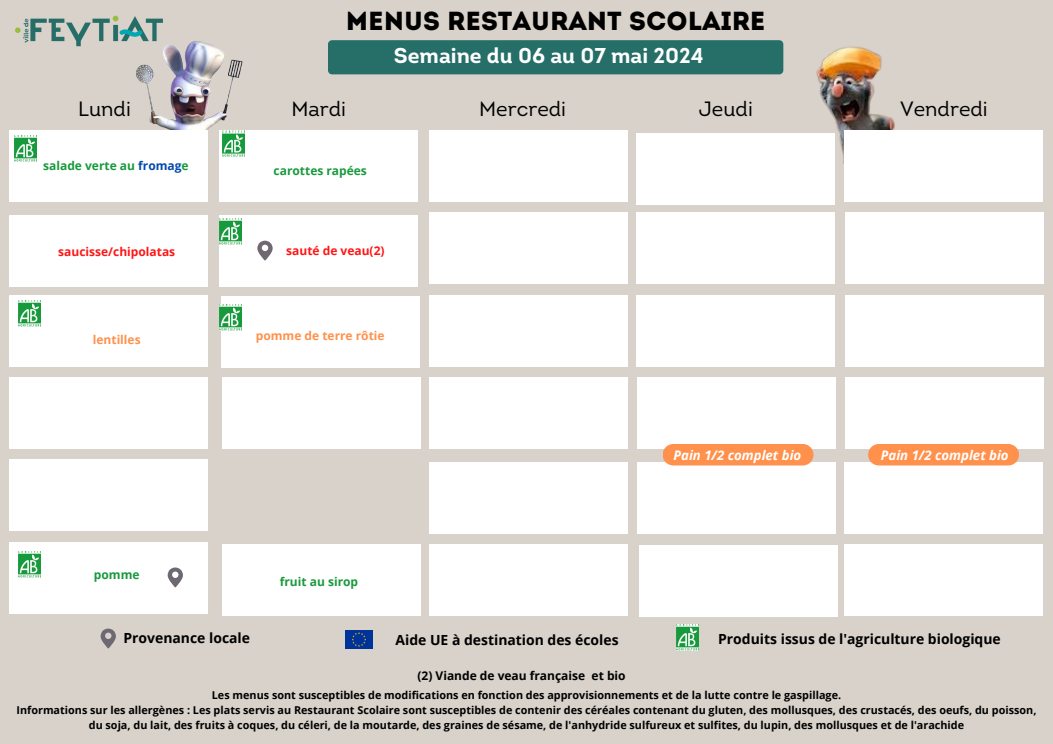
<style>
.page{position:relative;width:1053px;height:744px;background:#fff}
.page>*{position:absolute;margin:0;border:0;box-sizing:border-box;transform-origin:0 0}
.t1{font:26.12px "Intro";color:#000}
.t2{font:700 21.44px "Intro";color:#fff}
.t3{font:20.68px "Intro";color:#000}
.t4{font:700 13.92px "Open Sans";color:#000}
.t5{font:italic 700 13.2px "Open Sans";color:#fff}
.t6{font:700 12px "Open Sans";color:#189a3c}
.t7{font:700 12px "Open Sans";color:#ff1616}
.t8{font:700 12px "Open Sans";color:#000}
.t9{font:700 12px "Open Sans";color:#ff914d}
.t10{font:700 10.84px/15px "Open Sans";color:#000;text-align:center}
.s1{color:#004aad}
</style>
<div class="page">
<div style="left:0;top:0;width:1052px;height:744px;background:#d8d2ca"></div>
<img style="left:149px;top:43px;width:94px;height:87px">
<img style="left:15px;top:15px;width:193px;height:100px">
<img style="left:676px;top:624px;width:22px;height:26px">
<img style="left:345px;top:631px;width:27px;height:17px">
<svg style="left:101px;top:629px;width:15px;height:19px"></svg>
<img style="left:748px;top:44px;width:147px;height:120px">
<div style="left:328px;top:40px;width:455px;height:34px;background:#266e68"></div>
<div style="left:10px;top:130px;width:198px;height:72px;background:#fff"></div>
<div style="left:10px;top:215px;width:198px;height:72px;background:#fff"></div>
<div style="left:10px;top:377px;width:198px;height:72px;background:#fff"></div>
<div style="left:10px;top:459px;width:198px;height:72px;background:#fff"></div>
<div style="left:10px;top:295px;width:198px;height:72px;background:#fff"></div>
<div style="left:10px;top:542px;width:198px;height:72px;background:#fff"></div>
<div style="left:219px;top:130px;width:199px;height:72px;background:#fff"></div>
<div style="left:219px;top:215px;width:199px;height:72px;background:#fff"></div>
<div style="left:429px;top:130px;width:198px;height:72px;background:#fff"></div>
<div style="left:844px;top:130px;width:199px;height:72px;background:#fff"></div>
<div style="left:429px;top:212px;width:198px;height:72px;background:#fff"></div>
<div style="left:636px;top:212px;width:198px;height:72px;background:#fff"></div>
<div style="left:845px;top:212px;width:198px;height:72px;background:#fff"></div>
<div style="left:221px;top:296px;width:198px;height:72px;background:#fff"></div>
<div style="left:429px;top:295px;width:198px;height:72px;background:#fff"></div>
<div style="left:636px;top:295px;width:198px;height:72px;background:#fff"></div>
<div style="left:845px;top:295px;width:198px;height:72px;background:#fff"></div>
<div style="left:222px;top:377px;width:199px;height:72px;background:#fff"></div>
<div style="left:429px;top:377px;width:198px;height:72px;background:#fff"></div>
<div style="left:637px;top:377px;width:198px;height:72px;background:#fff"></div>
<div style="left:845px;top:377px;width:198px;height:72px;background:#fff"></div>
<div style="left:429px;top:462px;width:198px;height:72px;background:#fff"></div>
<div style="left:429px;top:544px;width:198px;height:72px;background:#fff"></div>
<div style="left:637px;top:462px;width:199px;height:72px;background:#fff"></div>
<div style="left:638px;top:545px;width:199px;height:72px;background:#fff"></div>
<div style="left:844px;top:462px;width:199px;height:72px;background:#fff"></div>
<div style="left:844px;top:544px;width:199px;height:72px;background:#fff"></div>
<div style="left:222px;top:544px;width:199px;height:72px;background:#fff"></div>
<img style="left:222px;top:131px;width:22px;height:26px">
<svg style="left:257px;top:241px;width:15px;height:19px"></svg>
<img style="left:219px;top:218px;width:23px;height:26px">
<div style="left:663px;top:444px;width:150px;height:21px;background:#ff914d"></div>
<div style="left:868px;top:444px;width:150px;height:21px;background:#ff914d"></div>
<img style="left:14px;top:136px;width:23px;height:26px">
<img style="left:18px;top:300px;width:23px;height:26px">
<img style="left:219px;top:304px;width:23px;height:27px">
<img style="left:18px;top:552px;width:23px;height:26px">
<div style="left:636px;top:133px;width:198px;height:72px;background:#fff"></div>
<svg style="left:168px;top:568px;width:15px;height:19px"></svg>
<p class="t1" style="left:345px;top:11px;width:421px">MENUS RESTAURANT SCOLAIRE</p>
<p class="t2" style="left:394px;top:46px;width:311px">Semaine du 06 au 07 mai 2024</p>
<p class="t3" style="left:78px;top:100px;width:54px">Lundi</p>
<p class="t3" style="left:291px;top:100px;width:56px">Mardi</p>
<p class="t3" style="left:479px;top:100px;width:88px">Mercredi</p>
<p class="t3" style="left:698px;top:100px;width:56px">Jeudi</p>
<p class="t3" style="left:900px;top:100px;width:89px">Vendredi</p>
<h4 class="t6" style="left:43px;top:157px;width:147px">salade verte au <span class="s1">fromag</span>e</h4>
<p class="t6" style="left:273px;top:162px;width:95px">carottes rapées</p>
<p class="t7" style="left:58px;top:243px;width:118px">saucisse/chipolatas</p>
<p class="t7" style="left:286px;top:243px;width:100px">sauté de veau(2)</p>
<p class="t9" style="left:93px;top:331px;width:49px">lentilles</p>
<p class="t9" style="left:256px;top:328px;width:130px">pomme de terre rôtie</p>
<h4 class="t5" style="left:673px;top:446px;width:129px">Pain 1/2 complet bio</h4>
<p class="t5" style="left:880px;top:446px;width:129px">Pain 1/2 complet bio</p>
<p class="t6" style="left:94px;top:566px;width:47px">pomme</p>
<p class="t6" style="left:280px;top:574px;width:80px">fruit au sirop</p>
<p class="t4" style="left:124px;top:628px;width:128px">Provenance locale</p>
<h3 class="t4" style="left:395px;top:630px;width:224px">Aide UE à destination des écoles</h3>
<p class="t4" style="left:718px;top:629px;width:284px">Produits issus de l'agriculture biologique</p>
<h3 class="t8" style="left:417px;top:667px;width:210px">(2) Viande de veau française et bio</h3>
<h3 class="t10" style="left:212px;top:687px;width:630px">Les menus sont susceptibles de modifications en fonction des approvisionnements et de la lutte contre le gaspillage.</h3>
<h3 class="t10" style="left:16px;top:702px;width:1021px">Informations sur les allergènes : Les plats servis au Restaurant Scolaire sont susceptibles de contenir des céréales contenant du gluten, des mollusques, des crustacés, des oeufs, du poisson, du soja, du lait, des fruits à coques, du céleri, de la moutarde, des graines de sésame, de l'anhydride sulfureux et sulfites, du lupin, des mollusques et de l'arachide</h3>
</div>
